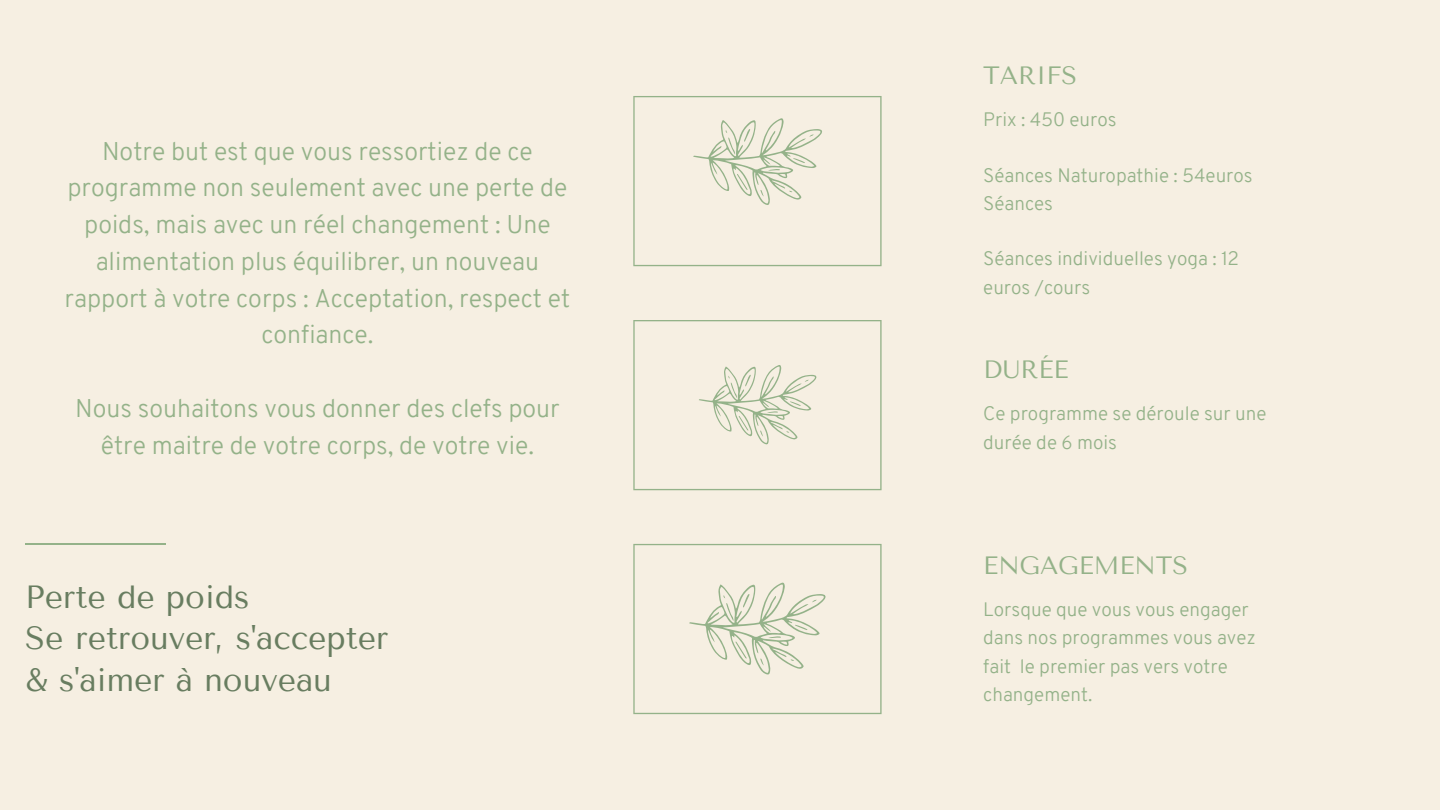
<style>
.page{position:relative;width:1440px;height:810px;background:#f6efe2}
.page>*{position:absolute;margin:0;border:0;box-sizing:border-box;transform-origin:0 0}
.t1{font:32px/41.2px "Tenor Sans";color:#687d60}
.t2{font:300 25px/36.8px "Overpass";color:#94b289;text-align:center}
.t3{font:25px "Tenor Sans";color:#94b289}
.t4{font:300 19px/28.5px "Overpass";color:#94b289}
</style>
<div class="page">
<svg style="left:633px;top:96px;width:249px;height:170px"></svg>
<svg style="left:633px;top:320px;width:249px;height:170px"></svg>
<svg style="left:633px;top:544px;width:249px;height:170px"></svg>
<hr style="left:25px;top:543px;width:141px;height:1px;background:#94b289">
<p class="t2" style="left:65px;top:135px;width:507px">Notre but est que vous ressortiez de ce programme non seulement avec une perte de poids, mais avec un réel changement : Une alimentation plus équilibrer, un nouveau rapport à votre corps : Acceptation, respect et confiance.</p>
<p class="t2" style="left:75px;top:392px;width:486px">Nous souhaitons vous donner des clefs pour être maitre de votre corps, de votre vie.</p>
<p class="t1" style="left:25px;top:577px;width:226px">Perte de poids</p>
<p class="t1" style="left:25px;top:618px;width:365px">Se retrouver, s'accepter &amp; s'aimer à nouveau</p>
<p class="t3" style="left:983px;top:61px;width:95px">TARIFS</p>
<p class="t4" style="left:983px;top:107px;width:135px">Prix : 450 euros</p>
<p class="t4" style="left:983px;top:163px;width:271px;line-height:27.8px">Séances Naturopathie : 54euros<br>Séances</p>
<p class="t4" style="left:983px;top:246px;width:257px">Séances individuelles yoga : 12 euros /cours</p>
<p class="t3" style="left:983px;top:355px;width:87px">DURÉE</p>
<p class="t4" style="left:983px;top:401px;width:285px">Ce programme se déroule sur une durée de 6 mois</p>
<p class="t3" style="left:983px;top:551px;width:206px">ENGAGEMENTS</p>
<p class="t4" style="left:983px;top:597px;width:274px">Lorsque que vous vous engager dans nos programmes vous avez fait le premier pas vers votre changement.</p>
</div>
